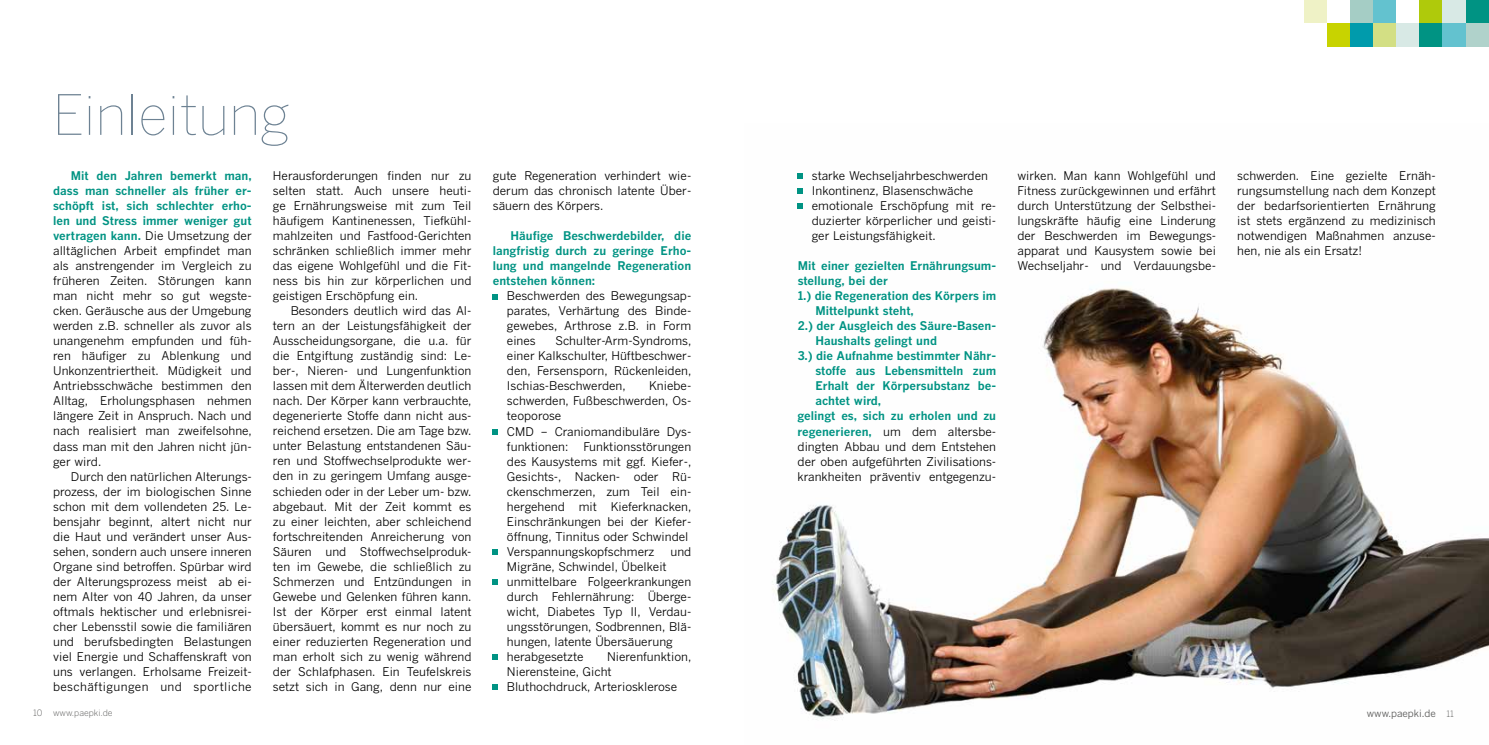
<style>
.page{position:relative;width:1489px;height:745px;background:#fff}
.page>*{position:absolute;margin:0;border:0;box-sizing:border-box;transform-origin:0 0}
.t1{font:100 55px "Benton Gothic";color:#6d8293}
.t2{font:11.88px/15px "Benton Gothic";color:#000;text-align:justify}
.t3{font:700 11.88px/15px "Benton Gothic";color:#009383;text-align:justify}
.t4{font:10px "Benton Gothic";color:#575756}
.t5{font:300 8.75px "Benton Gothic";color:#575756}
.s1{font-weight:700;color:#009383}
.s2{font-weight:300;font-size:8.75px}
</style>
<div class="page">
<div style="left:1327px;top:23px;width:23px;height:23px;background:#c8d300"></div>
<div style="left:1350px;top:23px;width:23px;height:23px;background:#009bac"></div>
<div style="left:1373px;top:23px;width:23px;height:23px;background:#d3df84"></div>
<div style="left:1396px;top:23px;width:23px;height:23px;background:#d8e9e5"></div>
<div style="left:1419px;top:23px;width:23px;height:23px;background:#009383"></div>
<div style="left:1442px;top:23px;width:23px;height:23px;background:#63c2cf"></div>
<div style="left:1465px;top:23px;width:23px;height:23px;background:#b0d2cb"></div>
<div style="left:1304px;top:0;width:23px;height:23px;background:#eff2c6"></div>
<div style="left:1350px;top:0;width:23px;height:23px;background:#a5cdc5"></div>
<div style="left:1373px;top:0;width:23px;height:23px;background:#63c2cf"></div>
<div style="left:1419px;top:0;width:23px;height:23px;background:#afca0b"></div>
<div style="left:1442px;top:0;width:23px;height:23px;background:#d8e9e5"></div>
<div style="left:1465px;top:0;width:23px;height:23px;background:#009383"></div>
<img style="left:772px;top:173px;width:716px;height:548px">
<svg style="left:493px;top:294px;width:5px;height:5px"></svg>
<svg style="left:493px;top:429px;width:5px;height:5px"></svg>
<svg style="left:493px;top:549px;width:5px;height:5px"></svg>
<svg style="left:493px;top:579px;width:5px;height:5px"></svg>
<svg style="left:493px;top:654px;width:5px;height:5px"></svg>
<svg style="left:493px;top:684px;width:5px;height:5px"></svg>
<svg style="left:797px;top:174px;width:5px;height:5px"></svg>
<svg style="left:797px;top:189px;width:5px;height:5px"></svg>
<svg style="left:797px;top:204px;width:5px;height:5px"></svg>
<h1 class="t1" style="left:52px;top:82px;width:240px">Einleitung</h1>
<p class="t2" style="left:53px;top:168px;width:200px;text-indent:18px"><span class="s1">Mit den Jahren bemerkt man, dass man schneller als früher er&shy;schöpft ist, sich schlechter erho&shy;len und Stress immer weniger gut vertragen kann.</span> Die Umsetzung der alltäglichen Arbeit empfindet man als anstrengender im Vergleich zu früheren Zeiten. Störungen kann man nicht mehr so gut wegste&shy;cken. Geräusche aus der Umgebung werden z.B. schneller als zuvor als unangenehm empfunden und füh&shy;ren häufiger zu Ablenkung und Unkonzentriertheit. Müdigkeit und Antriebsschwäche bestimmen den Alltag, Erholungsphasen nehmen längere Zeit in Anspruch. Nach und nach realisiert man zweifelsohne, dass man mit den Jahren nicht jün&shy;ger wird.</p>
<p class="t2" style="left:53px;top:468px;width:200px;text-indent:18px">Durch den natürlichen Alterungs&shy;prozess, der im biologischen Sinne schon mit dem vollendeten 25. Le&shy;bensjahr beginnt, altert nicht nur die Haut und verändert unser Aus&shy;sehen, sondern auch unsere inneren Organe sind betroffen. Spürbar wird der Alterungsprozess meist ab ei&shy;nem Alter von 40 Jahren, da unser oftmals hektischer und erlebnisrei&shy;cher Lebensstil sowie die familiären und berufsbedingten Belastungen viel Energie und Schaffenskraft von uns verlangen. Erholsame Freizeit&shy;beschäftigungen und sportliche</p>
<p class="t2" style="left:273px;top:168px;width:200px">Herausforderungen finden nur zu selten statt. Auch unsere heuti&shy;ge Ernährungsweise mit zum Teil häufigem Kantinenessen, Tiefkühl&shy;mahlzeiten und Fastfood-Gerichten schränken schließlich immer mehr das eigene Wohlgefühl und die Fit&shy;ness bis hin zur körperlichen und geistigen Erschöpfung ein.</p>
<p class="t2" style="left:273px;top:303px;width:200px;text-indent:18px">Besonders deutlich wird das Al&shy;tern an der Leistungsfähigkeit der Ausscheidungsorgane, die u.a. für die Entgiftung zuständig sind: Le&shy;ber-, Nieren- und Lungenfunktion lassen mit dem Älterwerden deutlich nach. Der Körper kann verbrauchte, degenerierte Stoffe dann nicht aus&shy;reichend ersetzen. Die am Tage bzw. unter Belastung entstandenen Säu&shy;ren und Stoffwechselprodukte wer&shy;den in zu geringem Umfang ausge&shy;schieden oder in der Leber um- bzw. abgebaut. Mit der Zeit kommt es zu einer leichten, aber schleichend fortschreitenden Anreicherung von Säuren und Stoffwechselproduk&shy;ten im Gewebe, die schließlich zu Schmerzen und Entzündungen in Gewebe und Gelenken führen kann.<br>Ist der Körper erst einmal latent übersäuert, kommt es nur noch zu einer reduzierten Regeneration und man erholt sich zu wenig während der Schlafphasen. Ein Teufelskreis setzt sich in Gang, denn nur eine</p>
<p class="t2" style="left:493px;top:168px;width:200px">gute Regeneration verhindert wie&shy;derum das chronisch latente Über&shy;säuern des Körpers.</p>
<p class="t3" style="left:493px;top:228px;width:200px;text-indent:18px">Häufige Beschwerdebilder, die langfristig durch zu geringe Erho&shy;lung und mangelnde Regeneration entstehen können:</p>
<p class="t2" style="left:507px;top:288px;width:186px">Beschwerden des Bewegungsap&shy;parates, Verhärtung des Binde&shy;gewebes, Arthrose z.B. in Form eines</p>
<p class="t2" style="left:507px;top:333px;width:186px;text-indent:48px">Schulter-Arm-Syndroms, einer Kalkschulter, Hüftbeschwer&shy;den, Fersensporn, Rückenleiden, Ischias-Beschwerden,</p>
<p class="t2" style="left:507px;top:378px;width:186px;text-align:left;text-indent:142px">Kniebe&shy;schwerden, Fußbeschwerden, Os&shy;teoporose<br>CMD – Craniomandibuläre Dys&shy;funktionen:</p>
<p class="t2" style="left:507px;top:438px;width:186px;text-align:left;text-indent:76px">Funktionsstörungen des Kausystems mit ggf. Kiefer-,<br>Gesichts-, Nacken- oder Rü&shy;ckenschmerzen, zum Teil ein&shy;hergehend mit Kieferknacken,<br>Einschränkungen bei der Kiefer&shy;öffnung, Tinnitus oder Schwindel<br>Verspannungskopfschmerz</p>
<p class="t2" style="left:670px;top:543px;width:22px">und</p>
<p class="t2" style="left:507px;top:558px;width:186px;text-align:left">Migräne, Schwindel, Übelkeit unmittelbare Folgeerkrankungen durch Fehlernährung: Überge&shy;wicht, Diabetes Typ II, Verdau&shy;ungsstörungen, Sodbrennen, Blä&shy;hungen, latente Übersäuerung herabgesetzte</p>
<p class="t2" style="left:507px;top:648px;width:186px;text-align:left;text-indent:100px">Nierenfunktion,<br>Nierensteine, Gicht<br>Bluthochdruck, Arteriosklerose</p>
<p class="t2" style="left:811px;top:168px;width:186px;text-align:left">starke Wechseljahrbeschwerden<br>Inkontinenz, Blasenschwäche emotionale Erschöpfung mit re&shy;duzierter körperlicher und geisti&shy;ger Leistungsfähigkeit.</p>
<p class="t3" style="left:797px;top:258px;width:200px">Mit einer gezielten Ernährungsum-</p>
<p class="t3" style="left:797px;top:273px;width:92px">stellung, bei der</p>
<p class="t3" style="left:797px;top:288px;width:200px">1.) die Regeneration des Körpers im</p>
<p class="t3" style="left:815px;top:303px;width:100px">Mittelpunkt steht,</p>
<p class="t3" style="left:797px;top:318px;width:200px">2.) der Ausgleich des Säure-Basen-</p>
<p class="t3" style="left:815px;top:333px;width:123px">Haushalts gelingt und</p>
<p class="t3" style="left:797px;top:348px;width:200px">3.) die Aufnahme bestimmter Nähr-</p>
<p class="t3" style="left:815px;top:363px;width:182px">stoffe aus Lebensmitteln zum</p>
<p class="t3" style="left:815px;top:378px;width:182px">Erhalt der Körpersubstanz be-</p>
<p class="t3" style="left:815px;top:393px;width:67px">achtet wird,</p>
<p class="t3" style="left:797px;top:408px;width:200px">gelingt es, sich zu erholen und zu</p>
<p class="t2" style="left:797px;top:423px;width:200px"><span class="s1">regenerieren,</span> um dem altersbe-</p>
<p class="t2" style="left:797px;top:438px;width:200px">dingten Abbau und dem Entstehen</p>
<p class="t2" style="left:797px;top:453px;width:200px">der oben aufgeführten Zivilisations-</p>
<p class="t2" style="left:797px;top:468px;width:200px">krankheiten präventiv entgegenzu-</p>
<p class="t2" style="left:1017px;top:168px;width:200px">wirken. Man kann Wohlgefühl und Fitness zurückgewinnen und erfährt durch Unterstützung der Selbsthei&shy;lungskräfte häufig eine Linderung der Beschwerden im Bewegungs&shy;apparat und Kausystem sowie bei Wechseljahr- und Verdauungsbe-</p>
<p class="t2" style="left:1237px;top:168px;width:200px">schwerden. Eine gezielte Ernäh&shy;rungsumstellung nach dem Konzept der bedarfsorientierten Ernährung ist stets ergänzend zu medizinisch notwendigen Maßnahmen anzuse&shy;hen, nie als ein Ersatz!</p>
<p class="t5" style="left:33px;top:707px;width:81px">10 www.paepki.de</p>
<p class="t5" style="left:1376px;top:707px;width:61px">www.paepki.de</p>
<p class="t4" style="left:1366px;top:707px;width:89px">www.paepki.de <span class="s2">11</span></p>
</div>
